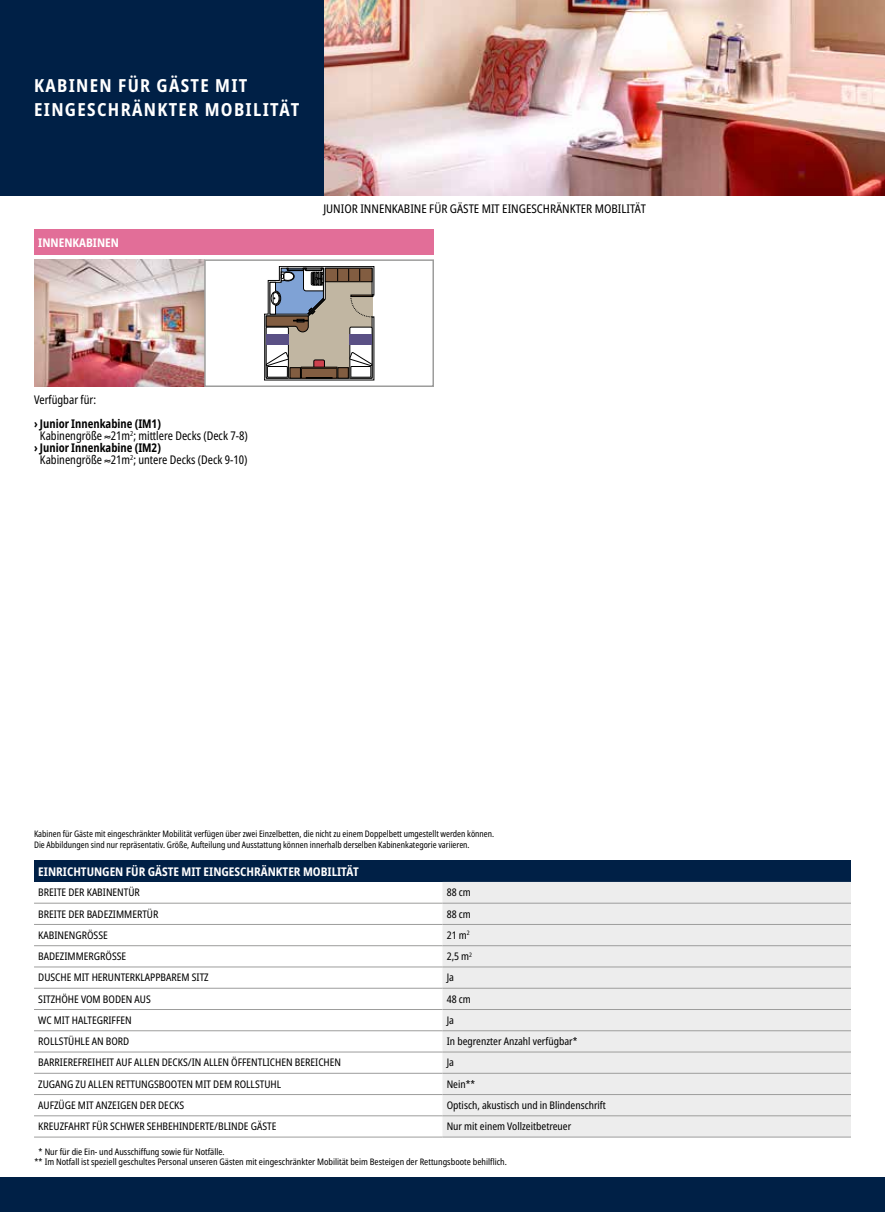
<style>
.page{position:relative;width:885px;height:1212px;background:#fff}
.page>*{position:absolute;margin:0;border:0;box-sizing:border-box;transform-origin:0 0}
.t1{font:700 condensed 18px/24px "Noto Sans";letter-spacing:.075em;color:#fff}
.t2{font:condensed 12px "Noto Sans";color:#000;scale:.95 1}
.t3{font:700 condensed 12px "Noto Sans";color:#fff}
.t4{font:condensed 12px "Noto Sans";color:#000}
.t5{font:700 condensed 12px "Noto Sans";color:#000;scale:.95 1}
.t6{font:condensed 10.5px "Noto Sans";color:#000}
.t7{font:condensed 9px/10.5px "Noto Sans";color:#000;scale:.95 1}
.t8{font:condensed 9px/10.5px "Noto Sans";color:#000}
</style>
<div class="page">
<img style="left:323px;top:0;width:561px;height:196px">
<div style="left:0;top:1178px;width:884px;height:34px;background:#002046"></div>
<img style="left:34px;top:259px;width:170px;height:128px">
<svg style="left:264px;top:266px;width:110px;height:114px;background:#9a9491"></svg>
<div style="left:204px;top:259px;width:230px;height:128px;border:2px solid #9d9d9c"></div>
<div style="left:34px;top:230px;width:400px;height:25px;background:#e26e98"></div>
<div style="left:0;top:0;width:323px;height:196px;background:#002046"></div>
<div style="left:34px;top:861px;width:816px;height:21px;background:#002046"></div>
<div style="left:442px;top:882px;width:408px;height:255px;background:#ededed"></div>
<hr style="left:34px;top:903px;width:408px;height:1px;background:#9d9d9c">
<hr style="left:442px;top:903px;width:408px;height:1px;background:#9d9d9c">
<hr style="left:34px;top:924px;width:408px;height:1px;background:#9d9d9c">
<hr style="left:442px;top:924px;width:408px;height:1px;background:#9d9d9c">
<hr style="left:34px;top:945px;width:408px;height:1px;background:#9d9d9c">
<hr style="left:442px;top:945px;width:408px;height:1px;background:#9d9d9c">
<hr style="left:34px;top:966px;width:408px;height:1px;background:#9d9d9c">
<hr style="left:442px;top:966px;width:408px;height:1px;background:#9d9d9c">
<hr style="left:34px;top:988px;width:408px;height:1px;background:#9d9d9c">
<hr style="left:442px;top:988px;width:408px;height:1px;background:#9d9d9c">
<hr style="left:34px;top:1009px;width:408px;height:1px;background:#9d9d9c">
<hr style="left:442px;top:1009px;width:408px;height:1px;background:#9d9d9c">
<hr style="left:34px;top:1030px;width:408px;height:1px;background:#9d9d9c">
<hr style="left:442px;top:1030px;width:408px;height:1px;background:#9d9d9c">
<hr style="left:34px;top:1051px;width:408px;height:1px;background:#9d9d9c">
<hr style="left:442px;top:1051px;width:408px;height:1px;background:#9d9d9c">
<hr style="left:34px;top:1073px;width:408px;height:1px;background:#9d9d9c">
<hr style="left:442px;top:1073px;width:408px;height:1px;background:#9d9d9c">
<hr style="left:34px;top:1094px;width:408px;height:1px;background:#9d9d9c">
<hr style="left:442px;top:1094px;width:408px;height:1px;background:#9d9d9c">
<hr style="left:34px;top:1115px;width:408px;height:1px;background:#9d9d9c">
<hr style="left:442px;top:1115px;width:408px;height:1px;background:#9d9d9c">
<hr style="left:34px;top:1137px;width:408px;height:1px;background:#9d9d9c">
<hr style="left:442px;top:1137px;width:408px;height:1px;background:#9d9d9c">
<h1 class="t1" style="left:34px;top:74px;width:267px">KABINEN FÜR GÄSTE MIT<br>EINGESCHRÄNKTER MOBILITÄT</h1>
<p class="t3" style="left:38px;top:234px;width:82px">INNENKABINEN</p>
<p class="t4" style="left:323px;top:200px;width:324px">JUNIOR INNENKABINE FÜR GÄSTE MIT EINGESCHRÄNKTER MOBILITÄT</p>
<p class="t2" style="left:34px;top:391px;width:67px">Verfügbar für:</p>
<p class="t5" style="left:34px;top:415px;width:135px">› Junior Innenkabine (IM1)</p>
<p class="t2" style="left:40px;top:427px;width:220px">Kabinengröße ≈21m<sup>2</sup>; mittlere Decks (Deck 7-8)</p>
<p class="t5" style="left:34px;top:439px;width:135px">› Junior Innenkabine (IM2)</p>
<p class="t2" style="left:40px;top:451px;width:220px">Kabinengröße ≈21m<sup>2</sup>; untere Decks (Deck 9-10)</p>
<p class="t7" style="left:34px;top:829px;width:486px">Kabinen für Gäste mit eingeschränkter Mobilität verfügen über zwei Einzelbetten, die nicht zu einem Doppelbett umgestellt werden können.<br>Die Abbildungen sind nur repräsentativ. Größe, Aufteilung und Ausstattung können innerhalb derselben Kabinenkategorie variieren.</p>
<p class="t3" style="left:38px;top:862px;width:322px">EINRICHTUNGEN FÜR GÄSTE MIT EINGESCHRÄNKTER MOBILITÄT</p>
<p class="t6" style="left:38px;top:885px;width:103px">BREITE DER KABINENTÜR</p>
<p class="t6" style="left:446px;top:885px;width:26px">88 cm</p>
<p class="t6" style="left:38px;top:906px;width:122px">BREITE DER BADEZIMMERTÜR</p>
<p class="t6" style="left:446px;top:906px;width:26px">88 cm</p>
<p class="t6" style="left:38px;top:928px;width:71px">KABINENGRÖSSE</p>
<p class="t6" style="left:446px;top:928px;width:24px">21 m<sup>2</sup></p>
<p class="t6" style="left:38px;top:949px;width:89px">BADEZIMMERGRÖSSE</p>
<p class="t6" style="left:446px;top:949px;width:27px">2,5 m<sup>2</sup></p>
<p class="t6" style="left:38px;top:970px;width:172px">DUSCHE MIT HERUNTERKLAPPBAREM SITZ</p>
<p class="t6" style="left:446px;top:970px;width:9px">Ja</p>
<p class="t6" style="left:38px;top:991px;width:114px">SITZHÖHE VOM BODEN AUS</p>
<p class="t6" style="left:446px;top:991px;width:26px">48 cm</p>
<p class="t6" style="left:38px;top:1013px;width:95px">WC MIT HALTEGRIFFEN</p>
<p class="t6" style="left:446px;top:1013px;width:9px">Ja</p>
<p class="t6" style="left:38px;top:1034px;width:93px">ROLLSTÜHLE AN BORD</p>
<p class="t6" style="left:446px;top:1034px;width:132px">In begrenzter Anzahl verfügbar*</p>
<p class="t6" style="left:38px;top:1055px;width:304px">BARRIEREFREIHEIT AUF ALLEN DECKS/IN ALLEN ÖFFENTLICHEN BEREICHEN</p>
<p class="t6" style="left:446px;top:1055px;width:9px">Ja</p>
<p class="t6" style="left:38px;top:1076px;width:244px">ZUGANG ZU ALLEN RETTUNGSBOOTEN MIT DEM ROLLSTUHL</p>
<p class="t6" style="left:446px;top:1076px;width:30px">Nein**</p>
<p class="t6" style="left:38px;top:1098px;width:147px">AUFZÜGE MIT ANZEIGEN DER DECKS</p>
<p class="t6" style="left:446px;top:1098px;width:161px">Optisch, akustisch und in Blindenschrift</p>
<p class="t6" style="left:38px;top:1119px;width:240px">KREUZFAHRT FÜR SCHWER SEHBEHINDERTE/BLINDE GÄSTE</p>
<p class="t6" style="left:446px;top:1119px;width:126px">Nur mit einem Vollzeitbetreuer</p>
<p class="t8" style="left:35px;top:1146px;width:474px;text-indent:4px">* Nur für die Ein- und Ausschiffung sowie für Notfälle.<br>** Im Notfall ist speziell geschultes Personal unseren Gästen mit eingeschränkter Mobilität beim Besteigen der Rettungsboote behilflich.</p>
</div>
